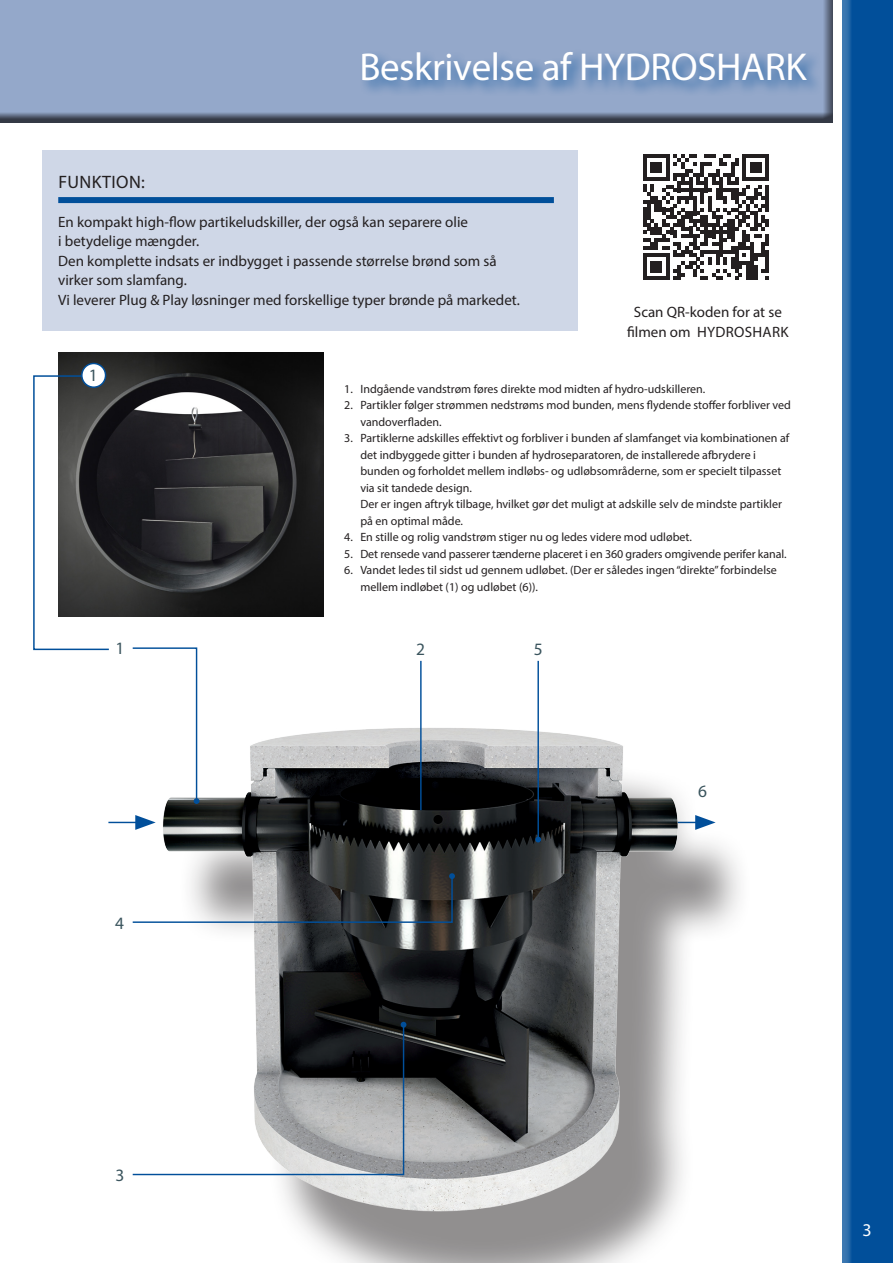
<style>
.page{position:relative;width:893px;height:1263px;background:#fff}
.page>*{position:absolute;margin:0;border:0;box-sizing:border-box;transform-origin:0 0}
.t1{font:39px "Myriad Pro";letter-spacing:-.01em;color:#fff}
.t2{font:18px "Myriad Pro";letter-spacing:.02em;color:#231f20}
.t3{font:18px "Myriad Pro";color:#fff}
.fleißtext{font:17.4px "Myriad Pro";color:#3a545d}
.t4{font:15px/19.5px "Myriad Pro";color:#231f20;text-align:center}
.aufzählung{font:12px/16.5px "Myriad Pro";color:#231f20}
</style>
<div class="page">
<div style="left:43px;top:150px;width:535px;height:180px;background:#cfd7e7"></div>
<div style="left:0;top:0;width:834px;height:124px;background:#231f20;opacity:.75"></div>
<div style="left:837px;top:0;width:56px;height:1263px;background:#231f20;opacity:.75"></div>
<div style="left:359px;top:49px;width:463px;height:48px;background:#014f9a;opacity:.75"></div>
<div style="left:176px;top:735px;width:577px;height:528px;background:#231f20;opacity:.5"></div>
<img style="left:163px;top:728px;width:526px;height:527px">
<div style="left:689px;top:776px;width:28px;height:28px;background:#fff;border-radius:50%"></div>
<svg style="left:108px;top:815px;width:48px;height:15px"></svg>
<svg style="left:132px;top:647px;width:67px;height:157px"></svg>
<hr style="left:420px;top:661px;width:2px;height:149px;background:#014f9a">
<svg style="left:132px;top:1022px;width:274px;height:154px"></svg>
<svg style="left:132px;top:873px;width:323px;height:51px"></svg>
<hr style="left:537px;top:661px;width:2px;height:178px;background:#014f9a">
<svg style="left:535px;top:837px;width:6px;height:5px"></svg>
<img style="left:58px;top:352px;width:266px;height:265px">
<svg style="left:643px;top:154px;width:126px;height:126px"></svg>
<svg style="left:33px;top:375px;width:77px;height:276px"></svg>
<div style="left:82px;top:363px;width:24px;height:24px;background:#fff;border-radius:50%"></div>
<div style="left:81px;top:363px;width:25px;height:25px;border:2px solid #014f9a;border-radius:50%"></div>
<div style="left:58px;top:197px;width:496px;height:6px;background:#014f9a"></div>
<p class="t1" style="left:359px;top:43px;width:449px">Beskrivelse af HYDROSHARK</p>
<p class="t2" style="left:58px;top:170px;width:88px">FUNKTION:</p>
<p class="t4" style="left:58px;top:212px;width:411px">En kompakt high-flow partikeludskiller, der også kan separere olie</p>
<p class="t4" style="left:58px;top:231px;width:142px">i betydelige mængder.</p>
<p class="t4" style="left:58px;top:251px;width:440px">Den komplette indsats er indbygget i passende størrelse brønd som så</p>
<p class="t4" style="left:58px;top:270px;width:130px">virker som slamfang.</p>
<p class="t4" style="left:58px;top:290px;width:463px">Vi leverer Plug &amp; Play løsninger med forskellige typer brønde på markedet.</p>
<p class="fleißtext" style="left:89px;top:365px;width:10px">1</p>
<p class="t4" style="left:627px;top:302px;width:163px">Scan QR-koden for at se filmen om HYDROSHARK</p>
<p class="aufzählung" style="left:344px;top:380px;width:363px">1. Indgående vandstrøm føres direkte mod midten af hydro-udskilleren.</p>
<p class="aufzählung" style="left:360px;top:397px;width:432px;text-indent:-16px">2. Partikler følger strømmen nedstrøms mod bunden, mens flydende stoffer forbliver ved vandoverfladen.</p>
<p class="aufzählung" style="left:360px;top:430px;width:431px;text-indent:-16px">3. Partiklerne adskilles effektivt og forbliver i bunden af slamfanget via kombinationen af det indbyggede gitter i bunden af hydroseparatoren, de installerede afbrydere i bunden og forholdet mellem indløbs- og udløbsområderne, som er specielt tilpasset via sit tandede design.<br>Der er ingen aftryk tilbage, hvilket gør det muligt at adskille selv de mindste partikler på en optimal måde.</p>
<p class="aufzählung" style="left:344px;top:529px;width:349px">4. En stille og rolig vandstrøm stiger nu og ledes videre mod udløbet.</p>
<p class="aufzählung" style="left:344px;top:545px;width:444px">5. Det rensede vand passerer tænderne placeret i en 360 graders omgivende perifer kanal.</p>
<p class="aufzählung" style="left:360px;top:562px;width:418px;text-indent:-16px">6. Vandet ledes til sidst ud gennem udløbet. (Der er således ingen “direkte” forbindelse mellem indløbet (1) og udløbet (6)).</p>
<p class="fleißtext" style="left:115px;top:637px;width:10px">1</p>
<p class="fleißtext" style="left:416px;top:638px;width:10px">2</p>
<p class="fleißtext" style="left:115px;top:912px;width:10px">4</p>
<p class="fleißtext" style="left:534px;top:638px;width:10px">5</p>
<p class="fleißtext" style="left:698px;top:780px;width:10px">6</p>
<p class="fleißtext" style="left:115px;top:1164px;width:10px">3</p>
<p class="t3" style="left:862px;top:1219px;width:11px">3</p>
</div>
